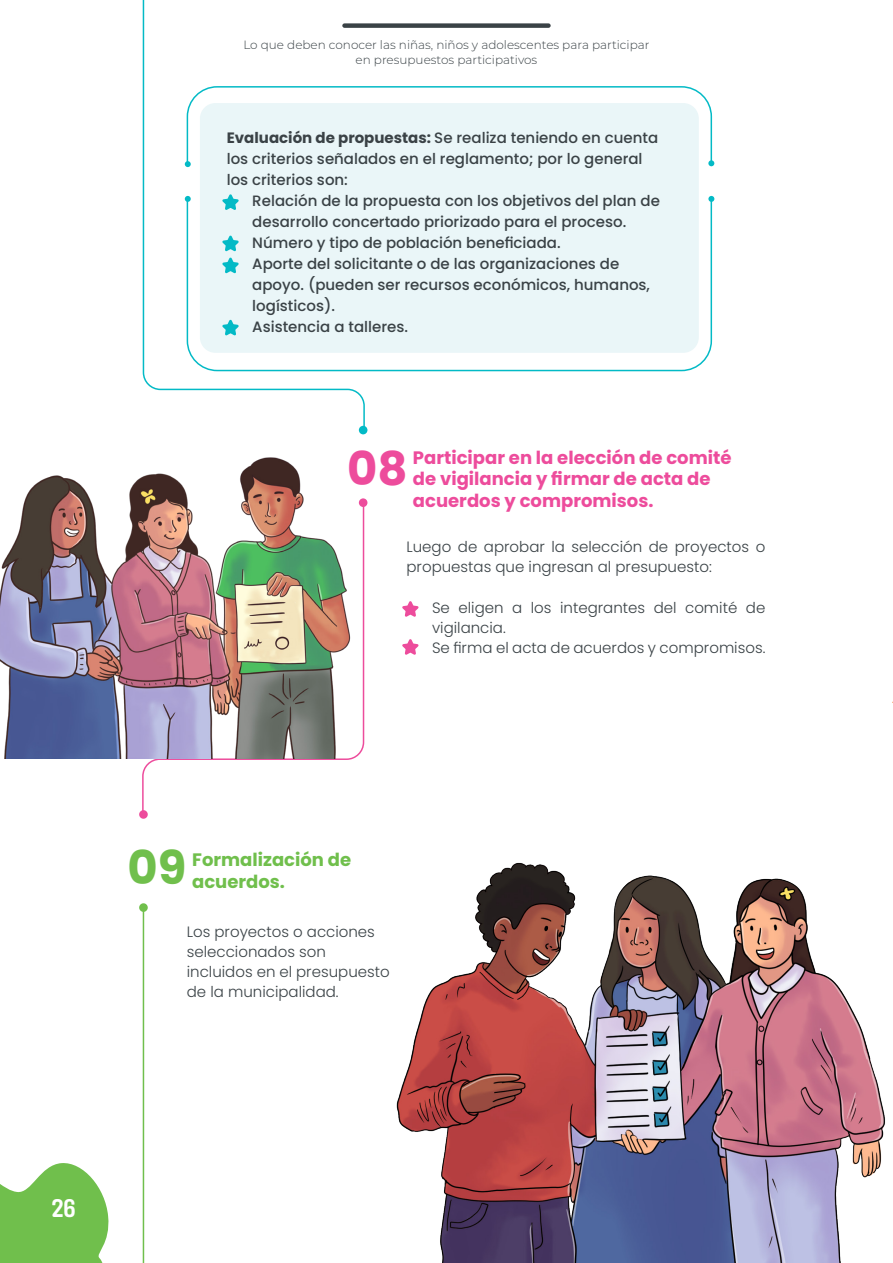
<style>
.page{position:relative;width:893px;height:1263px;background:#fff}
.page>*{position:absolute;margin:0;border:0;box-sizing:border-box;transform-origin:0 0}
.t1{font:700 46.5px "Poppins";color:#70bf4c}
.t2{font:700 46.5px "Poppins";color:#ed4c9c}
.t3{font:500 25.5px "Apron Soft Cn";color:#fff}
.t4{font:700 18px/21.6px "Poppins";color:#ed4c9c}
.t5{font:700 18px/21.6px "Poppins";color:#70bf4c}
.t6{font:500 15px/21px "Poppins";color:#3a4246}
.t7{font:300 15px/20.2px "Poppins";color:#3a4246}
.t8{font:300 12px/14.4px "Montserrat";color:#3a4246;text-align:center}
.s1{font-weight:700}
.s2{font-family:"Myriad Pro";font-weight:400}
</style>
<div class="page">
<div style="left:200px;top:103px;width:499px;height:250px;background:#eaf6f8;border-radius:16px"></div>
<svg style="left:366px;top:86px;width:348px;height:81px"></svg>
<svg style="left:366px;top:197px;width:347px;height:175px"></svg>
<div style="left:139px;top:903px;width:9px;height:9px;background:#70bf4c;border-radius:50%"></div>
<div style="left:139px;top:810px;width:9px;height:9px;background:#ed4c9c;border-radius:50%"></div>
<svg style="left:359px;top:498px;width:8px;height:9px"></svg>
<div style="left:359px;top:426px;width:8px;height:8px;background:#03bac6;border-radius:50%"></div>
<svg style="left:142px;top:0;width:224px;height:429px"></svg>
<svg style="left:141px;top:500px;width:224px;height:315px"></svg>
<svg style="left:142px;top:907px;width:6px;height:356px"></svg>
<svg style="left:402px;top:601px;width:17px;height:16px"></svg>
<svg style="left:402px;top:639px;width:17px;height:16px"></svg>
<img style="left:396px;top:862px;width:489px;height:401px">
<img style="left:0;top:457px;width:351px;height:301px">
<svg style="left:222px;top:194px;width:17px;height:16px"></svg>
<svg style="left:222px;top:235px;width:17px;height:16px"></svg>
<svg style="left:222px;top:257px;width:17px;height:16px"></svg>
<svg style="left:222px;top:320px;width:17px;height:15px"></svg>
<svg style="left:0;top:1163px;width:109px;height:100px"></svg>
<div style="left:342px;top:23px;width:209px;height:5px;background:#3a4246;border-radius:2px"></div>
<p class="t8" style="left:243px;top:37px;width:408px">Lo que deben conocer las niñas, niños y adolescentes para participar en presupuestos participativos</p>
<p class="t6" style="left:227px;top:127px;width:433px"><span class="s1">Evaluación de propuestas:</span> Se realiza teniendo en cuenta los criterios señalados en el reglamento; por lo general los criterios son:</p>
<p class="t6" style="left:227px;top:190px;width:435px;text-align:center"><span class="s2">»</span> Relación de la propuesta con los objetivos del plan de desarrollo concertado priorizado para el proceso.</p>
<p class="t6" style="left:227px;top:232px;width:335px"><span class="s2">»</span> Número y tipo de población beneficiada.</p>
<p class="t6" style="left:252px;top:253px;width:399px;text-indent:-26px"><span class="s2">»</span> Aporte del solicitante o de las organizaciones de apoyo. (pueden ser recursos económicos, humanos, logísticos).</p>
<p class="t6" style="left:227px;top:316px;width:183px"><span class="s2">»</span> Asistencia a talleres.</p>
<p class="t2" style="left:347px;top:442px;width:62px">08</p>
<p class="t4" style="left:413px;top:447px;width:320px">Participar en la elección de comité de vigilancia y firmar de acta de acuerdos y compromisos.</p>
<p class="t7" style="left:406px;top:536px;width:360px">Luego de aprobar la selección de proyectos o propuestas que ingresan al presupuesto:</p>
<p class="t7" style="left:432px;top:597px;width:335px;text-indent:-26px"><span class="s2">»</span> Se eligen a los integrantes del comité de vigilancia.</p>
<p class="t7" style="left:406px;top:638px;width:360px"><span class="s2">»</span> Se firma el acta de acuerdos y compromisos.</p>
<p class="t1" style="left:128px;top:840px;width:60px">09</p>
<p class="t5" style="left:192px;top:849px;width:160px">Formalización de acuerdos.</p>
<p class="t7" style="left:187px;top:921px;width:204px">Los proyectos o acciones seleccionados son incluidos en el presupuesto de la municipalidad.</p>
<h2 class="t3" style="left:52px;top:1193px;width:25px">26</h2>
</div>
